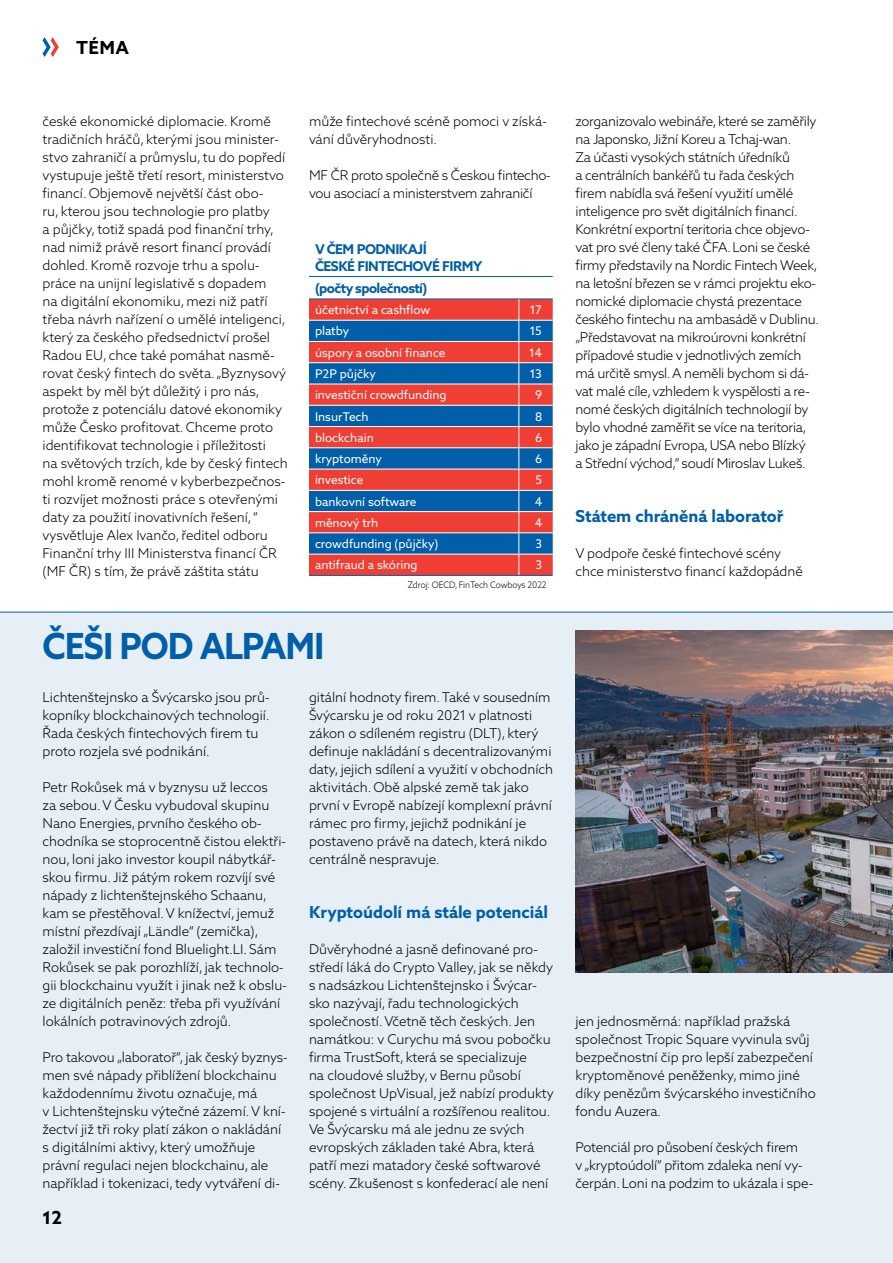
<style>
.page{position:relative;width:893px;height:1263px;background:#fff}
.page>*{position:absolute;margin:0;border:0;box-sizing:border-box;transform-origin:0 0}
.t1{font:700 36px "Azo Sans 2";letter-spacing:-.035em;color:#005fa8;scale:.95 1}
.t2{font:700 18px "Azo Sans 2";color:#000}
.t3{font:700 16.5px "Azo Sans 2";color:#005fa8}
.t4{font:300 13.5px/18px "Azo Sans 2";color:#000}
.t5{font:300 13.5px/18px "Azo Sans 2";letter-spacing:-.02em;color:#000}
.t6{font:700 13.5px "Azo Sans 2";letter-spacing:-.04em;color:#005fa8}
.t7{font:12px "Azo Sans 2";color:#fff}
.t8{font:300 9px "Azo Sans 2";letter-spacing:-.01em;color:#000;scale:.95 1}
</style>
<div class="page">
<div style="left:0;top:612px;width:893px;height:651px;background:#e6eff6"></div>
<svg style="left:43px;top:37px;width:16px;height:20px"></svg>
<img style="left:575px;top:630px;width:318px;height:342px">
<hr style="left:0;top:612px;width:893px;height:1px;background:#005fa8">
<div style="left:309px;top:300px;width:244px;height:275px;background:#ef3e33"></div>
<svg style="left:309px;top:321px;width:244px;height:233px;background:#6e5275"></svg>
<hr style="left:309px;top:276px;width:210px;height:1px;background:#005fa8">
<hr style="left:519px;top:276px;width:34px;height:1px;background:#005fa8">
<hr style="left:309px;top:299px;width:210px;height:1px;background:#005fa8">
<hr style="left:519px;top:299px;width:34px;height:1px;background:#005fa8">
<hr style="left:309px;top:575px;width:210px;height:1px;background:#005fa8">
<hr style="left:519px;top:575px;width:34px;height:1px;background:#005fa8">
<hr style="left:309px;top:320px;width:210px;height:1px;background:#fff">
<hr style="left:519px;top:320px;width:34px;height:1px;background:#fff">
<hr style="left:309px;top:341px;width:210px;height:1px;background:#fff">
<hr style="left:519px;top:341px;width:34px;height:1px;background:#fff">
<hr style="left:309px;top:362px;width:210px;height:1px;background:#fff">
<hr style="left:519px;top:362px;width:34px;height:1px;background:#fff">
<hr style="left:309px;top:384px;width:210px;height:1px;background:#fff">
<hr style="left:519px;top:384px;width:34px;height:1px;background:#fff">
<hr style="left:309px;top:405px;width:210px;height:1px;background:#fff">
<hr style="left:519px;top:405px;width:34px;height:1px;background:#fff">
<hr style="left:309px;top:426px;width:210px;height:1px;background:#fff">
<hr style="left:519px;top:426px;width:34px;height:1px;background:#fff">
<hr style="left:309px;top:447px;width:210px;height:1px;background:#fff">
<hr style="left:519px;top:447px;width:34px;height:1px;background:#fff">
<hr style="left:309px;top:469px;width:210px;height:1px;background:#fff">
<hr style="left:519px;top:469px;width:34px;height:1px;background:#fff">
<hr style="left:309px;top:490px;width:210px;height:1px;background:#fff">
<hr style="left:519px;top:490px;width:34px;height:1px;background:#fff">
<hr style="left:309px;top:511px;width:210px;height:1px;background:#fff">
<hr style="left:519px;top:511px;width:34px;height:1px;background:#fff">
<hr style="left:309px;top:532px;width:210px;height:1px;background:#fff">
<hr style="left:519px;top:532px;width:34px;height:1px;background:#fff">
<hr style="left:309px;top:554px;width:210px;height:1px;background:#fff">
<hr style="left:519px;top:554px;width:34px;height:1px;background:#fff">
<svg style="left:518px;top:299px;width:1px;height:276px"></svg>
<h2 class="t2" style="left:58px;top:37px;width:16px">téma</h2>
<p class="t4" style="left:43px;top:112px;width:247px">české ekonomické diplomacie. Kromě tradičních hráčů, kterými jsou minister&shy;stvo zahraničí a průmyslu, tu do popředí vystupuje ještě třetí resort, ministerstvo financí. Objemově největší část obo-<br>ru, kterou jsou technologie pro platby<br>a půjčky, totiž spadá pod finanční trhy, nad nimiž právě resort financí provádí dohled. Kromě rozvoje trhu a spolu&shy;práce na unijní legislativě s dopadem<br>na digitální ekonomiku, mezi niž patří třeba návrh nařízení o umělé inteligenci, který za českého předsednictví prošel Radou EU, chce také pomáhat nasmě&shy;rovat český fintech do světa. „Byznysový aspekt by měl být důležitý i pro nás, protože z potenciálu datové ekonomiky může Česko profitovat. Chceme proto identifikovat technologie i příležitosti<br>na světových trzích, kde by český fintech mohl kromě renomé v kyberbezpečnos&shy;ti rozvíjet možnosti práce s otevřenými daty za použití inovativních řešení, “ vysvětluje Alex Ivančo, ředitel odboru Finanční trhy III Ministerstva financí ČR (MF ČR) s tím, že právě záštita státu</p>
<p class="t4" style="left:309px;top:112px;width:239px">může fintechové scéně pomoci v získá&shy;vání důvěryhodnosti.</p>
<p class="t5" style="left:309px;top:166px;width:243px">MF ČR proto společně s Českou fintecho&shy;vou asociací a ministerstvem zahraničí</p>
<p class="t6" style="left:315px;top:241px;width:22px">V čem</p>
<p class="t6" style="left:357px;top:241px;width:9px">podnikají</p>
<p class="t6" style="left:315px;top:258px;width:9px">české</p>
<p class="t6" style="left:357px;top:258px;width:10px">fintechové</p>
<p class="t6" style="left:442px;top:258px;width:9px">firmy</p>
<p class="t6" style="left:315px;top:280px;width:114px">(počty společností)</p>
<p class="t7" style="left:315px;top:303px;width:117px">účetnictví a cashflow</p>
<p class="t7" style="left:530px;top:303px;width:14px">17</p>
<p class="t7" style="left:315px;top:324px;width:36px">platby</p>
<p class="t7" style="left:530px;top:324px;width:14px">15</p>
<p class="t7" style="left:315px;top:345px;width:132px">úspory a osobní finance</p>
<p class="t7" style="left:529px;top:345px;width:15px">14</p>
<p class="t7" style="left:315px;top:366px;width:62px">P2P půjčky</p>
<p class="t7" style="left:530px;top:366px;width:14px">13</p>
<p class="t7" style="left:315px;top:388px;width:133px">investiční crowdfunding</p>
<p class="t7" style="left:535px;top:388px;width:9px">9</p>
<p class="t7" style="left:315px;top:409px;width:55px">InsurTech</p>
<p class="t7" style="left:535px;top:409px;width:9px">8</p>
<p class="t7" style="left:315px;top:430px;width:60px">blockchain</p>
<p class="t7" style="left:535px;top:430px;width:9px">6</p>
<p class="t7" style="left:315px;top:452px;width:68px">kryptoměny</p>
<p class="t7" style="left:535px;top:452px;width:9px">6</p>
<p class="t7" style="left:315px;top:473px;width:50px">investice</p>
<p class="t7" style="left:535px;top:473px;width:8px">5</p>
<p class="t7" style="left:315px;top:494px;width:103px">bankovní software</p>
<p class="t7" style="left:535px;top:494px;width:9px">4</p>
<p class="t7" style="left:315px;top:515px;width:65px">měnový trh</p>
<p class="t7" style="left:535px;top:515px;width:9px">4</p>
<p class="t7" style="left:315px;top:537px;width:125px">crowdfunding (půjčky)</p>
<p class="t7" style="left:535px;top:537px;width:8px">3</p>
<p class="t7" style="left:315px;top:558px;width:104px">antifraud a skóring</p>
<p class="t7" style="left:535px;top:558px;width:8px">3</p>
<p class="t8" style="left:408px;top:580px;width:148px">Zdroj: OECD, FinTech Cowboys 2022</p>
<h1 class="t1" style="left:43px;top:625px;width:298px">ČEŠI POD ALPAMI</h1>
<p class="t4" style="left:43px;top:688px;width:229px">Lichtenštejnsko a Švýcarsko jsou prů&shy;kopníky blockchainových technologií.<br>Řada českých fintechových firem tu proto rozjela své podnikání.</p>
<p class="t4" style="left:43px;top:778px;width:246px">Petr Rokůsek má v byznysu už leccos<br>za sebou. V Česku vybudoval skupinu Nano Energies, prvního českého ob&shy;chodníka se stoprocentně čistou elektři&shy;nou, loni jako investor koupil nábytkář&shy;skou firmu. Již pátým rokem rozvíjí své nápady z lichtenštejnského Schaanu, kam se přestěhoval. V knížectví, jemuž místní přezdívají „Ländle“ (zemička), založil investiční fond Bluelight.LI. Sám Rokůsek se pak porozhlíží, jak technolo&shy;gii blockchainu využít i jinak než k obslu&shy;ze digitálních peněz: třeba při využívání lokálních potravinových zdrojů.</p>
<p class="t4" style="left:43px;top:1048px;width:247px">Pro takovou „laboratoř“, jak český byznys&shy;men své nápady přiblížení blockchainu každodennímu životu označuje, má<br>v Lichtenštejnsku výtečné zázemí. V kní&shy;žectví již tři roky platí zákon o nakládání s digitálními aktivy, který umožňuje právní regulaci nejen blockchainu, ale například i tokenizaci, tedy vytváření di-</p>
<p class="t4" style="left:309px;top:688px;width:246px">gitální hodnoty firem. Také v sousedním Švýcarsku je od roku 2021 v platnosti zákon o sdíleném registru (DLT), který definuje nakládání s decentralizovanými daty, jejich sdílení a využití v obchodních aktivitách. Obě alpské země tak jako první v Evropě nabízejí komplexní právní rámec pro firmy, jejichž podnikání je postaveno právě na datech, která nikdo centrálně nespravuje.</p>
<p class="t3" style="left:309px;top:902px;width:241px">Kryptoúdolí má stále potenciál</p>
<p class="t4" style="left:309px;top:940px;width:246px">Důvěryhodné a jasně definované pro&shy;středí láká do Crypto Valley, jak se někdy s nadsázkou Lichtenštejnsko i Švýcar&shy;sko nazývají, řadu technologických společností. Včetně těch českých. Jen namátkou: v Curychu má svou pobočku firma TrustSoft, která se specializuje<br>na cloudové služby, v Bernu působí společnost UpVisual, jež nabízí produkty spojené s virtuální a rozšířenou realitou.<br>Ve Švýcarsku má ale jednu ze svých evropských základen také Abra, která patří mezi matadory české softwarové scény. Zkušenost s konfederací ale není</p>
<h2 class="t2" style="left:43px;top:1207px;width:21px">12</h2>
<p class="t5" style="left:575px;top:112px;width:245px">zorganizovalo webináře, které se zaměřily na Japonsko, Jižní Koreu a Tchaj-wan.<br>Za účasti vysokých státních úředníků<br>a centrálních bankéřů tu řada českých firem nabídla svá řešení využití umělé inteligence pro svět digitálních financí.<br>Konkrétní exportní teritoria chce objevo&shy;vat pro své členy také ČFA. Loni se české firmy představily na Nordic Fintech Week, na letošní březen se v rámci projektu eko&shy;nomické diplomacie chystá prezentace českého fintechu na ambasádě v Dublinu. „Představovat na mikroúrovni konkrétní případové studie v jednotlivých zemích má určitě smysl. A neměli bychom si dá&shy;vat malé cíle, vzhledem k vyspělosti a re&shy;nomé českých digitálních technologií by bylo vhodné zaměřit se více na teritoria, jako je západní Evropa, USA nebo Blízký<br>a Střední východ,“ soudí Miroslav Lukeš.</p>
<p class="t3" style="left:575px;top:506px;width:209px">Státem chráněná laboratoř</p>
<p class="t4" style="left:575px;top:544px;width:229px">V podpoře české fintechové scény chce ministerstvo financí každopádně</p>
<p class="t4" style="left:575px;top:1012px;width:242px">jen jednosměrná: například pražská společnost Tropic Square vyvinula svůj bezpečnostní čip pro lepší zabezpečení kryptoměnové peněženky, mimo jiné díky penězům švýcarského investičního fondu Auzera.</p>
<p class="t4" style="left:575px;top:1138px;width:239px">Potenciál pro působení českých firem<br>v „kryptoúdolí“ přitom zdaleka není vy&shy;čerpán. Loni na podzim to ukázala i spe-</p>
</div>
